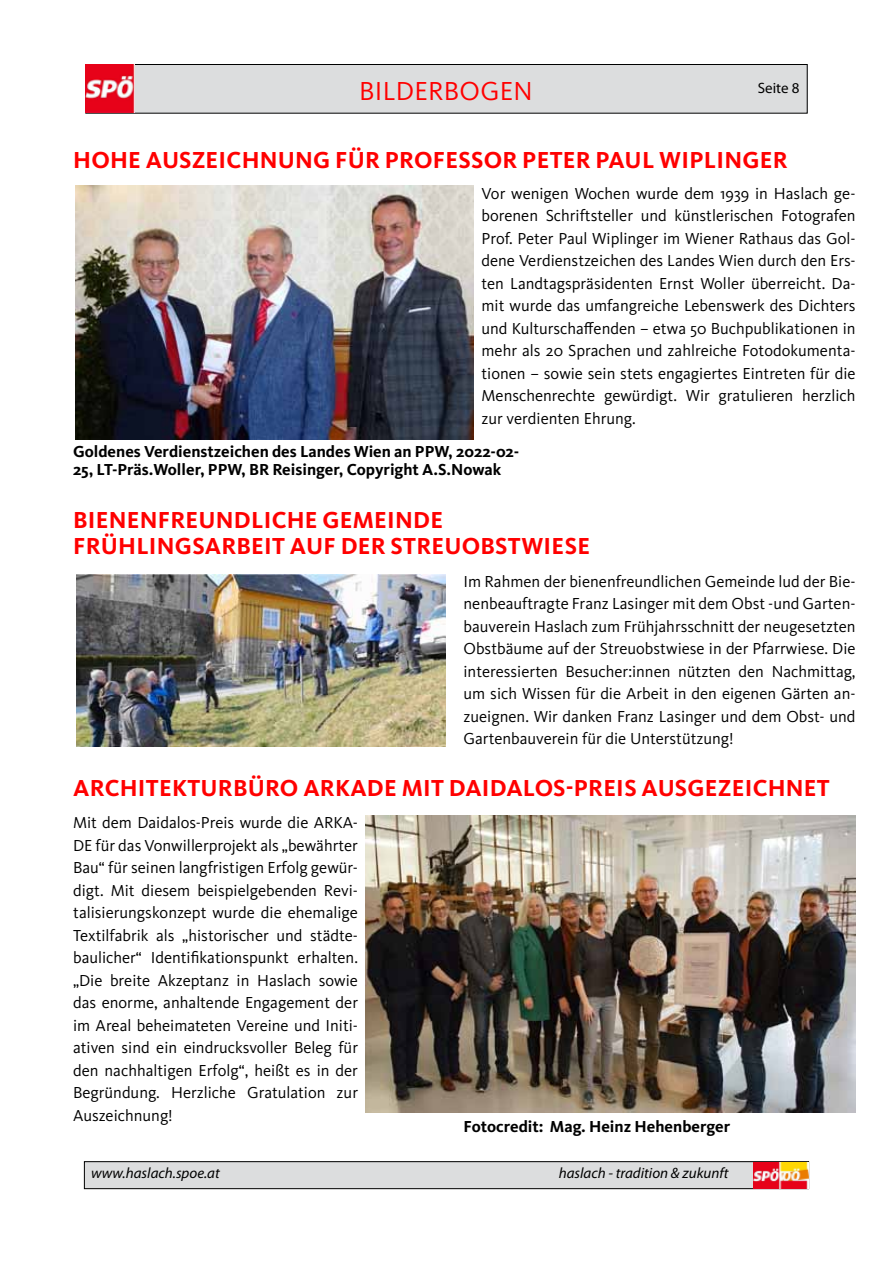
<style>
.page{position:relative;width:893px;height:1263px;background:#fff}
.page>*{position:absolute;margin:0;border:0;box-sizing:border-box;transform-origin:0 0}
.t1{font:27px "Kievit OT";letter-spacing:.01em;color:#f00}
.t2{font:700 24px/25.5px "Kievit OT";letter-spacing:.01em;color:#f00}
.t3{font:16.5px/22.5px "Kievit OT";color:#000;text-align:justify}
.t4{font:700 16.5px/18px "Kievit OT";color:#000}
.t5{font:italic 15px "Myriad Pro";color:#000}
.t6{font:15px "Myriad Pro";color:#000}
</style>
<div class="page">
<div style="left:86px;top:64px;width:721px;height:49px;background:#dcddde"></div>
<div style="left:86px;top:64px;width:721px;height:49px;border:1px solid #000"></div>
<img style="left:85px;top:64px;width:49px;height:49px">
<div style="left:84px;top:1162px;width:725px;height:27px;background:#dcddde"></div>
<div style="left:84px;top:1161px;width:725px;height:28px;border:1px solid #000"></div>
<img style="left:753px;top:1162px;width:55px;height:26px">
<img style="left:76px;top:186px;width:397px;height:254px">
<img style="left:366px;top:815px;width:489px;height:297px">
<img style="left:77px;top:574px;width:368px;height:172px">
<h1 class="t1" style="left:359px;top:76px;width:175px">BILDERBOGEN</h1>
<p class="t6" style="left:758px;top:79px;width:43px">Seite 8</p>
<h2 class="t2" style="left:73px;top:147px;width:716px">HOHE AUSZEICHNUNG FÜR PROFESSOR PETER PAUL WIPLINGER</h2>
<p class="t3" style="left:481px;top:182px;width:376px">Vor wenigen Wochen wurde dem 1939 in Haslach ge&shy;borenen Schriftsteller und künstlerischen Fotografen Prof. Peter Paul Wiplinger im Wiener Rathaus das Gol&shy;dene Verdienstzeichen des Landes Wien durch den Ers&shy;ten Landtagspräsidenten Ernst Woller überreicht. Da&shy;mit wurde das umfangreiche Lebenswerk des Dichters und Kulturschaffenden – etwa 50 Buchpublikationen in mehr als 20 Sprachen und zahlreiche Fotodokumenta&shy;tionen – sowie sein stets engagiertes Eintreten für die Menschenrechte gewürdigt. Wir gratulieren herzlich zur verdienten Ehrung.</p>
<p class="t4" style="left:73px;top:442px;width:448px">GOLDENES VERDIENSTZEICHEN DES LANDES WIEN AN PPW, 2022-02-<br>25, LT-PRÄS.WOLLER, PPW, BR REISINGER, COPYRIGHT A.S.NOWAK</p>
<h2 class="t2" style="left:73px;top:508px;width:518px">BIENENFREUNDLICHE GEMEINDE<br>FRÜHLINGSARBEIT AUF DER STREUOBSTWIESE</h2>
<p class="t3" style="left:463px;top:570px;width:394px">Im Rahmen der bienenfreundlichen Gemeinde lud der Bie&shy;nenbeauftragte Franz Lasinger mit dem Obst -und Garten&shy;bauverein Haslach zum Frühjahrsschnitt der neugesetzten Obstbäume auf der Streuobstwiese in der Pfarrwiese. Die interessierten Besucher:innen nützten den Nachmittag, um sich Wissen für die Arbeit in den eigenen Gärten an&shy;zueignen. Wir danken Franz Lasinger und dem Obst- und Gartenbauverein für die Unterstützung!</p>
<h2 class="t2" style="left:73px;top:775px;width:247px">ARCHITEKTURBÜRO ARKADE</h2>
<h2 class="t2" style="left:402px;top:775px;width:430px">MIT DAIDALOS-PREIS AUSGEZEICHNET</h2>
<p class="t3" style="left:73px;top:811px;width:286px">Mit dem Daidalos-Preis wurde die ARKA-DE für das Vonwillerprojekt als „bewährter Bau“ für seinen langfristigen Erfolg gewür&shy;digt. Mit diesem beispielgebenden Revi&shy;talisierungskonzept wurde die ehemalige Textilfabrik als „historischer und städte&shy;baulicher“ Identifikationspunkt erhalten. „Die breite Akzeptanz in Haslach sowie das enorme, anhaltende Engagement der im Areal beheimateten Vereine und Initi&shy;ativen sind ein eindrucksvoller Beleg für den nachhaltigen Erfolg“, heißt es in der Begründung. Herzliche Gratulation zur Auszeichnung!</p>
<p class="t4" style="left:463px;top:1117px;width:268px">FOTOCREDIT: MAG. H EINZ H EHENBERGER</p>
<p class="t5" style="left:91px;top:1163px;width:130px">www.haslach.spoe.at</p>
<p class="t5" style="left:559px;top:1163px;width:171px">haslach - tradition &amp; zukunft</p>
</div>
